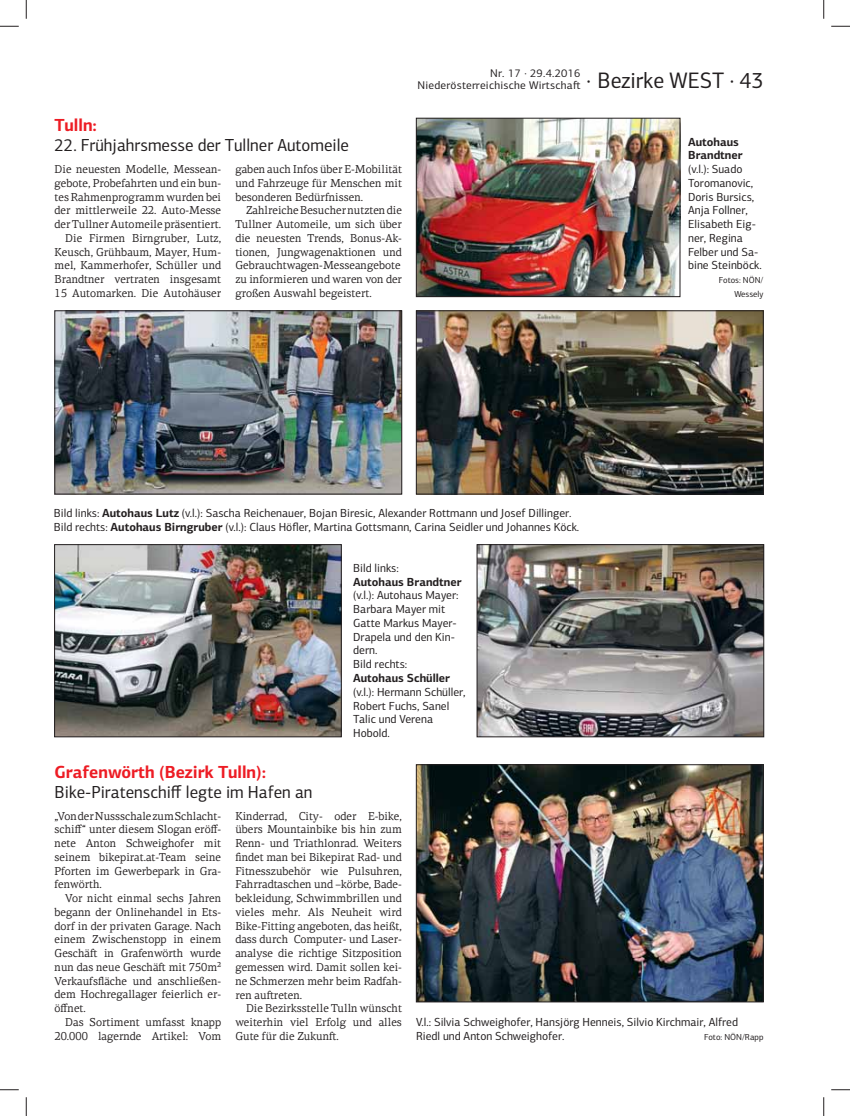
<style>
.page{position:relative;width:850px;height:1116px;background:#fff}
.page>*{position:absolute;margin:0;border:0;box-sizing:border-box;transform-origin:0 0}
.t1{font:22.5px "PF Centro Sans Pro";color:#231f20;scale:.96 1}
.t2{font:17.5px "PF Centro Sans Pro";color:#231f20;scale:.96 1}
.t3{font:700 17.5px "PF Centro Sans Pro";color:#ed1c24;scale:.96 1}
.t4{font:11.75px/13.8px "PF Centro Sans Pro";color:#231f20}
.t5{font:700 11.75px/13.8px "PF Centro Sans Pro";color:#231f20}
.t6{font:11.5px/13.8px "PF Centro Serif Pro";color:#231f20;text-align:justify;scale:.96 1}
.t7{font:11.25px/11.9px "PF Centro Sans Pro";letter-spacing:.02em;color:#231f20;text-align:right}
.t8{font:8.75px/13.8px "PF Centro Sans Pro";color:#231f20;text-align:right}
.s1{font-weight:700}
</style>
<div class="page">
<img style="left:418px;top:120px;width:260px;height:175px">
<div style="left:416px;top:118px;width:264px;height:179px;border:1px solid #231f20"></div>
<img style="left:479px;top:546px;width:283px;height:189px">
<div style="left:477px;top:544px;width:287px;height:193px;border:1px solid #231f20"></div>
<img style="left:418px;top:312px;width:343px;height:180px">
<div style="left:416px;top:310px;width:347px;height:184px;border:1px solid #231f20"></div>
<img style="left:57px;top:312px;width:343px;height:180px">
<div style="left:55px;top:310px;width:347px;height:184px;border:1px solid #231f20"></div>
<img style="left:56px;top:546px;width:283px;height:189px">
<div style="left:54px;top:544px;width:287px;height:193px;border:1px solid #231f20"></div>
<img style="left:418px;top:766px;width:343px;height:234px">
<div style="left:416px;top:764px;width:347px;height:238px;border:1px solid #231f20"></div>
<svg style="left:0;top:25px;width:19px;height:2px"></svg>
<svg style="left:831px;top:25px;width:19px;height:2px"></svg>
<svg style="left:0;top:1089px;width:19px;height:1px"></svg>
<svg style="left:831px;top:1089px;width:19px;height:1px"></svg>
<svg style="left:25px;top:0;width:2px;height:19px"></svg>
<svg style="left:25px;top:1097px;width:2px;height:18px"></svg>
<svg style="left:823px;top:0;width:1px;height:19px"></svg>
<svg style="left:823px;top:1097px;width:1px;height:18px"></svg>
<h2 class="t3" style="left:55px;top:119px;width:46px">Tulln:</h2>
<h2 class="t2" style="left:55px;top:139px;width:308px">22. Frühjahrsmesse der Tullner Automeile</h2>
<p class="t6" style="left:55px;top:163px;width:175px;text-align:right">Die neuesten Modelle, Messean&shy;gebote, Probefahrten und ein bun&shy;tes Rahmenprogramm wurden bei der mittlerweile 22. Auto-Messe der Tullner Automeile präsentiert.<br>Die Firmen Birngruber, Lutz,<br>Keusch, Grühbaum, Mayer, Hum&shy;mel, Kammerhofer, Schüller und<br>Brandtner vertraten insgesamt<br>15 Automarken. Die Autohäuser</p>
<p class="t6" style="left:235px;top:163px;width:175px">gaben auch Infos über E-Mobilität und Fahrzeuge für Menschen mit besonderen Bedürfnissen.</p>
<p class="t6" style="left:235px;top:205px;width:175px;text-align:left;text-indent:11px">Zahlreiche Besucher nutzten die<br>Tullner Automeile, um sich über die neuesten Trends, Bonus-Ak&shy;tionen, Jungwagenaktionen und<br>Gebrauchtwagen-Messeangebote zu informieren und waren von der großen Auswahl begeistert.</p>
<p class="t7" style="left:417px;top:69px;width:165px">Nr. 17 · 29.4.2016<br>Niederösterreichische Wirtscha-</p>
<h1 class="t1" style="left:586px;top:72px;width:186px">· Bezirke WEST · 43</h1>
<p class="t5" style="left:688px;top:136px;width:56px">Autohaus<br>Brandtner</p>
<p class="t4" style="left:688px;top:163px;width:75px">(v.l.): Suado<br>Toromanovic,<br>Doris Bursics,<br>Anja Follner,<br>Elisabeth Eig&shy;ner, Regina<br>Felber und Sa&shy;bine Steinböck.</p>
<p class="t8" style="left:719px;top:274px;width:46px">Fotos: NÖN/<br>Wessely</p>
<p class="t4" style="left:54px;top:507px;width:527px">Bild links: <span class="s1">Autohaus Lutz</span> (v.l.): Sascha Reichenauer, Bojan Biresic, Alexander Rottmann und Josef Dillinger.<br>Bild rechts: <span class="s1">Autohaus Birngruber</span> (v.l.): Claus Höfler, Martina Gottsmann, Carina Seidler und Johannes Köck.</p>
<p class="t4" style="left:353px;top:562px;width:47px">Bild links:</p>
<p class="t5" style="left:353px;top:576px;width:110px">Autohaus Brandtner</p>
<p class="t4" style="left:353px;top:590px;width:107px">(v.l.): Autohaus Mayer:<br>Barbara Mayer mit<br>Gatte Markus Mayer-<br>Drapela und den Kin&shy;dern.<br>Bild rechts:</p>
<p class="t5" style="left:353px;top:672px;width:98px">Autohaus Schüller</p>
<p class="t4" style="left:353px;top:686px;width:114px">(v.l.): Hermann Schüller,<br>Robert Fuchs, Sanel<br>Talic und Verena<br>Hobold.</p>
<h2 class="t3" style="left:55px;top:765px;width:222px">Grafenwörth (Bezirk Tulln):</h2>
<h2 class="t2" style="left:55px;top:785px;width:270px">Bike-Piratenschiff legte im Hafen an</h2>
<p class="t6" style="left:55px;top:810px;width:175px">„Von der Nussschale zum Schlacht&shy;schiff“ unter diesem Slogan eröff&shy;nete Anton Schweighofer mit seinem bikepirat.at-Team seine Pforten im Gewerbepark in Gra&shy;fenwörth.</p>
<p class="t6" style="left:55px;top:892px;width:175px;text-indent:11px">Vor nicht einmal sechs Jahren begann der Onlinehandel in Ets&shy;dorf in der privaten Garage. Nach einem Zwischenstopp in einem Geschä- in Grafenwörth wurde nun das neue Geschä- mit 750m²<br>Verkaufsfläche und anschließen&shy;dem Hochregallager feierlich er&shy;öffnet.</p>
<p class="t6" style="left:55px;top:1016px;width:175px;text-align:right">Das Sortiment umfasst knapp<br>20.000 lagernde Artikel: Vom</p>
<p class="t6" style="left:235px;top:810px;width:175px">Kinderrad, City- oder E-bike, übers Mountainbike bis hin zum Renn- und Triathlonrad. Weiters findet man bei Bikepirat Rad- und Fitnesszubehör wie Pulsuhren, Fahrradtaschen und –körbe, Bade&shy;bekleidung, Schwimmbrillen und vieles mehr. Als Neuheit wird Bike-Fitting angeboten, das heißt, dass durch Computer- und Laser&shy;analyse die richtige Sitzposition gemessen wird. Damit sollen kei&shy;ne Schmerzen mehr beim Radfah&shy;ren au-reten.</p>
<p class="t6" style="left:235px;top:1002px;width:175px;text-indent:11px">Die Bezirksstelle Tulln wünscht weiterhin viel Erfolg und alles Gute für die Zukun-.</p>
<p class="t4" style="left:416px;top:1016px;width:323px">V.l.: Silvia Schweighofer, Hansjörg Henneis, Silvio Kirchmair, Alfred<br>Riedl und Anton Schweighofer.</p>
<p class="t8" style="left:704px;top:1030px;width:61px">Foto: NÖN/Rapp</p>
</div>
